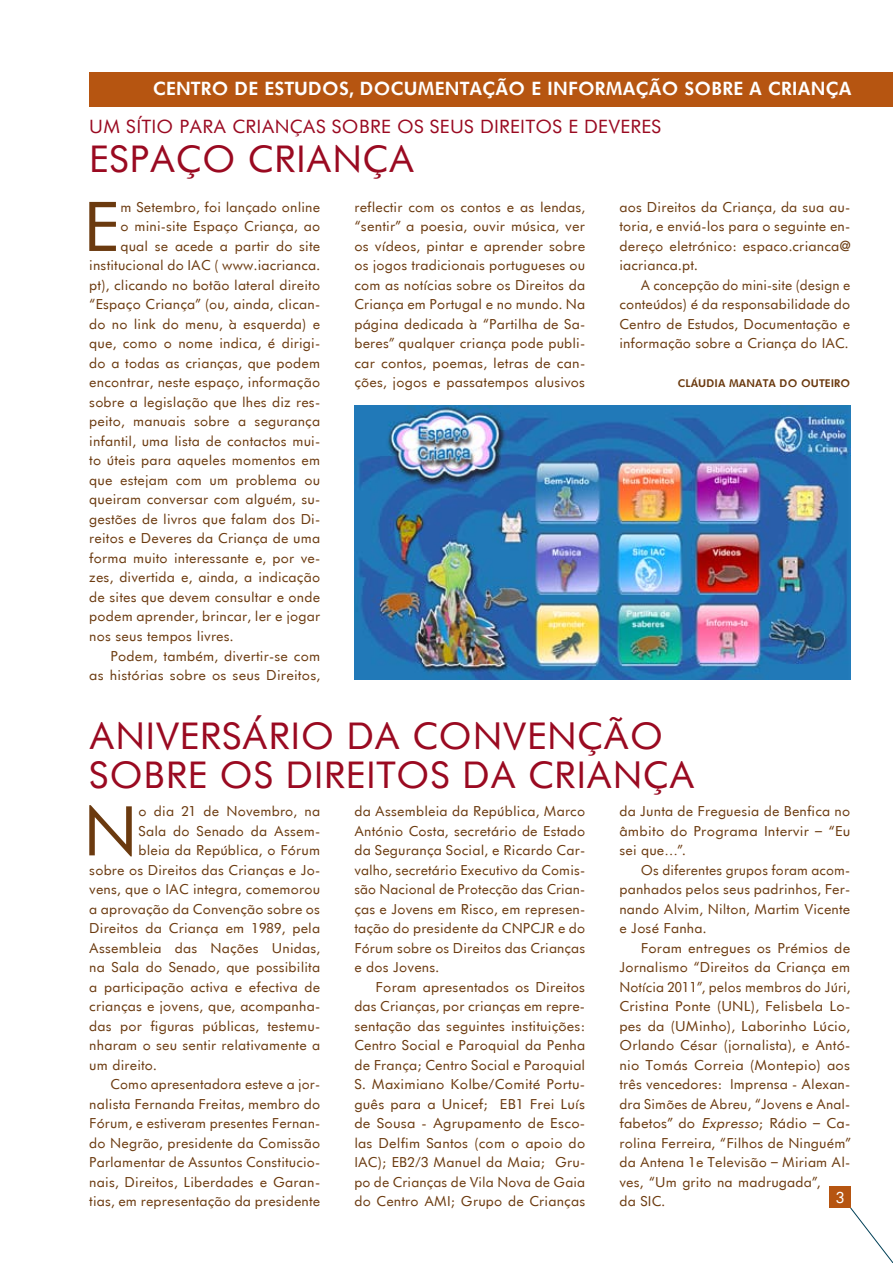
<style>
.page{position:relative;width:893px;height:1263px;background:#fff}
.page>*{position:absolute;margin:0;border:0;box-sizing:border-box;transform-origin:0 0}
.t1{font:66.3px "Futurist";color:#6b3a0f}
.t2{font:36px/39px "Futurist";color:#9a0a21}
.t3{font:700 18px "Futurist";color:#fff}
.t4{font:18px "Futurist";color:#9a0a21}
.t5{font:15px "Futurist";color:#fff}
.t6{font:13.5px/19.5px "Futurist";color:#6b3a0f;text-align:justify}
.t7{font:700 10.5px "Futurist";color:#6b3a0f}
.s1{font-style:italic}
</style>
<div class="page">
<img style="left:354px;top:405px;width:496px;height:275px">
<svg style="left:850px;top:1207px;width:43px;height:56px"></svg>
<div style="left:829px;top:1186px;width:21px;height:22px;background:#b65511"></div>
<div style="left:89px;top:72px;width:804px;height:34px;background:#b65511"></div>
<h3 class="t3" style="left:153px;top:77px;width:51px">CENTRO</h3>
<h3 class="t3" style="left:235px;top:77px;width:141px">DE ESTUDOS, DOC</h3>
<h3 class="t3" style="left:404px;top:77px;width:70px">UMENTAÇÃO</h3>
<h3 class="t3" style="left:531px;top:77px;width:107px">E I NFORMAÇÃO</h3>
<h3 class="t3" style="left:685px;top:77px;width:95px">SOBRE A CRIA</h3>
<h3 class="t3" style="left:811px;top:77px;width:29px">NÇA</h3>
<h3 class="t4" style="left:89px;top:115px;width:574px">UM SÍTIO PARA CRIANÇAS SOBRE OS SEUS DIREITOS E DEVERES</h3>
<h2 class="t2" style="left:89px;top:139px;width:327px">ESPAÇO CRIANÇA</h2>
<h1 class="t1" style="left:83px;top:185px;width:39px">E</h1>
<p class="t6" style="left:120px;top:197px;width:201px">m Setembro, foi lançado online</p>
<p class="t6" style="left:354px;top:197px;width:233px">reflectir com os contos e as lendas, “sentir” a poesia, ouvir música, ver os vídeos, pintar e aprender sobre os jogos tradicionais portugueses ou com as notícias sobre os Direitos da Criança em Portugal e no mundo. Na página dedicada à “Partilha de Sa&shy;beres” qualquer criança pode publi&shy;car contos, poemas, letras de can&shy;ções, jogos e passatempos alusivos</p>
<p class="t6" style="left:619px;top:197px;width:233px">aos Direitos da Criança, da sua au&shy;toria, e enviá-los para o seguinte en&shy;dereço eletrónico: espaco.crianca@ iacrianca.pt.</p>
<p class="t6" style="left:120px;top:217px;width:201px">o mini-site Espaço Criança, ao</p>
<p class="t6" style="left:120px;top:236px;width:201px">qual se acede a partir do site</p>
<p class="t6" style="left:89px;top:256px;width:233px">institucional do IAC ( www.iacrianca.</p>
<p class="t6" style="left:89px;top:275px;width:233px">pt), clicando no botão lateral direito</p>
<p class="t6" style="left:89px;top:295px;width:233px">“Espaço Criança” (ou, ainda, clican-</p>
<p class="t6" style="left:89px;top:314px;width:233px">do no link do menu, à esquerda) e</p>
<p class="t6" style="left:89px;top:334px;width:232px">que, como o nome indica, é dirigi-</p>
<p class="t6" style="left:89px;top:353px;width:233px">do a todas as crianças, que podem</p>
<p class="t6" style="left:89px;top:372px;width:233px">encontrar, neste espaço, informação</p>
<p class="t6" style="left:89px;top:392px;width:232px">sobre a legislação que lhes diz res-</p>
<p class="t6" style="left:89px;top:411px;width:233px">peito, manuais sobre a segurança</p>
<p class="t6" style="left:89px;top:431px;width:233px">infantil, uma lista de contactos mui-</p>
<p class="t6" style="left:89px;top:450px;width:233px">to úteis para aqueles momentos em</p>
<p class="t6" style="left:89px;top:470px;width:233px">que estejam com um problema ou</p>
<p class="t6" style="left:89px;top:489px;width:232px">queiram conversar com alguém, su-</p>
<p class="t6" style="left:89px;top:509px;width:233px">gestões de livros que falam dos Di-</p>
<p class="t6" style="left:89px;top:528px;width:233px">reitos e Deveres da Criança de uma</p>
<p class="t6" style="left:89px;top:548px;width:233px">forma muito interessante e, por ve-</p>
<p class="t6" style="left:89px;top:567px;width:232px">zes, divertida e, ainda, a indicação</p>
<p class="t6" style="left:89px;top:587px;width:233px">de sites que devem consultar e onde</p>
<p class="t6" style="left:89px;top:606px;width:233px">podem aprender, brincar, ler e jogar</p>
<p class="t6" style="left:89px;top:626px;width:146px">nos seus tempos livres.</p>
<p class="t6" style="left:111px;top:646px;width:211px">Podem, também, divertir-se com</p>
<p class="t6" style="left:89px;top:665px;width:233px">as histórias sobre os seus Direitos,</p>
<p class="t6" style="left:619px;top:275px;width:233px;text-indent:21px">A concepção do mini-site (design e conteúdos) é da responsabilidade do Centro de Estudos, Documentação e informação sobre a Criança do IAC.</p>
<p class="t7" style="left:678px;top:377px;width:174px">CLÁU DIA MANATA DO OUTEIRO</p>
<h2 class="t2" style="left:89px;top:715px;width:201px">Aniversário</h2>
<h2 class="t2" style="left:89px;top:715px;width:607px;text-indent:257px">da CONVENÇÃO<br>SOBRE OS DIREITOS DA CRIANÇA</h2>
<h1 class="t1" style="left:83px;top:789px;width:57px">N</h1>
<p class="t6" style="left:139px;top:801px;width:183px">o dia 21 de Novembro, na</p>
<p class="t6" style="left:619px;top:801px;width:233px">da Junta de Freguesia de Benfica no âmbito do Programa Intervir – “Eu sei que…”.</p>
<p class="t6" style="left:619px;top:860px;width:233px;text-indent:21px">Os diferentes grupos foram acom&shy;panhados pelos seus padrinhos, Fer&shy;nando Alvim, Nilton, Martim Vicente e José Fanha.</p>
<p class="t6" style="left:619px;top:938px;width:233px;text-align:left;text-indent:21px">Foram entregues os Prémios de<br>Jornalismo “Direitos da Criança em<br>Notícia 2011”, pelos membros do Júri,<br>Cristina Ponte (UNL), Felisbela Lo&shy;pes da (UMinho), Laborinho Lúcio,<br>Orlando César (jornalista), e Antó&shy;nio Tomás Correia (Montepio) aos três vencedores: Imprensa - Alexan&shy;dra Simões de Abreu, “Jovens e Anal&shy;fabetos” do <span class="s1">Expresso</span>; Rádio – Ca&shy;rolina Ferreira, “Filhos de Ninguém” da Antena 1e Televisão – Miriam Al&shy;ves, “Um grito na madrugada”,<br>da SIC.</p>
<p class="t6" style="left:354px;top:801px;width:233px">da Assembleia da República, Marco António Costa, secretário de Estado da Segurança Social, e Ricardo Car&shy;valho, secretário Executivo da Comis&shy;são Nacional de Protecção das Crian&shy;ças e Jovens em Risco, em represen&shy;tação do presidente da CNPCJR e do Fórum sobre os Direitos das Crianças e dos Jovens.</p>
<p class="t6" style="left:354px;top:977px;width:233px;text-indent:21px">Foram apresentados os Direitos das Crianças, por crianças em repre&shy;sentação das seguintes instituições:<br>Centro Social e Paroquial da Penha de França; Centro Social e Paroquial S. Maximiano Kolbe/Comité Portu&shy;guês para a Unicef; EB1 Frei Luís de Sousa - Agrupamento de Esco&shy;las Delfim Santos (com o apoio do IAC); EB2/3 Manuel da Maia; Gru&shy;po de Crianças de Vila Nova de Gaia do Centro AMI; Grupo de Crianças</p>
<p class="t6" style="left:139px;top:821px;width:183px">Sala do Senado da Assem-</p>
<p class="t6" style="left:139px;top:840px;width:183px">bleia da República, o Fórum</p>
<p class="t6" style="left:89px;top:860px;width:233px">sobre os Direitos das Crianças e Jo-</p>
<p class="t6" style="left:89px;top:879px;width:233px">vens, que o IAC integra, comemorou</p>
<p class="t6" style="left:89px;top:899px;width:233px">a aprovação da Convenção sobre os</p>
<p class="t6" style="left:89px;top:918px;width:233px">Direitos da Criança em 1989, pela</p>
<p class="t6" style="left:89px;top:938px;width:233px">Assembleia das Nações Unidas,</p>
<p class="t6" style="left:89px;top:957px;width:232px">na Sala do Senado, que possibilita</p>
<p class="t6" style="left:89px;top:977px;width:233px">a participação activa e efectiva de</p>
<p class="t6" style="left:89px;top:996px;width:232px">crianças e jovens, que, acompanha-</p>
<p class="t6" style="left:89px;top:1016px;width:233px">das por figuras públicas, testemu-</p>
<p class="t6" style="left:89px;top:1035px;width:233px">nharam o seu sentir relativamente a</p>
<p class="t6" style="left:89px;top:1055px;width:69px">um direito.</p>
<p class="t6" style="left:111px;top:1074px;width:211px">Como apresentadora esteve a jor-</p>
<p class="t6" style="left:89px;top:1094px;width:232px">nalista Fernanda Freitas, membro do</p>
<p class="t6" style="left:89px;top:1113px;width:233px">Fórum, e estiveram presentes Fernan-</p>
<p class="t6" style="left:89px;top:1133px;width:233px">do Negrão, presidente da Comissão</p>
<p class="t6" style="left:89px;top:1152px;width:232px">Parlamentar de Assuntos Constitucio-</p>
<p class="t6" style="left:89px;top:1172px;width:233px">nais, Direitos, Liberdades e Garan-</p>
<p class="t6" style="left:89px;top:1191px;width:233px">tias, em representação da presidente</p>
<p class="t5" style="left:836px;top:1188px;width:10px">3</p>
</div>
